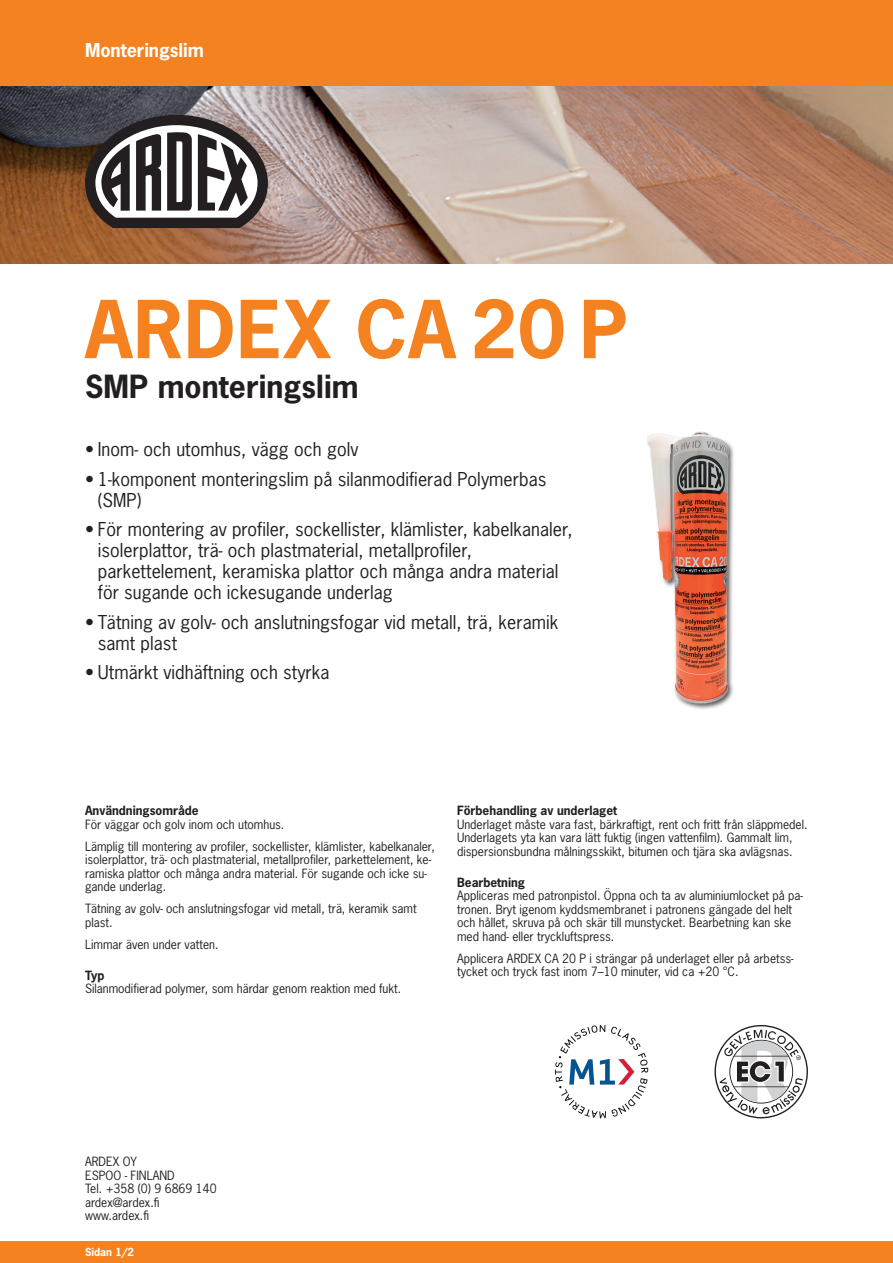
<style>
.page{position:relative;width:893px;height:1263px;background:#fff}
.page>*{position:absolute;margin:0;border:0;box-sizing:border-box;transform-origin:0 0}
.t1{font:700 75px "News Gothic Std";letter-spacing:.015em;color:#f58220}
.t2{font:700 30px "News Gothic Std";letter-spacing:.005em;color:#231f20}
.t3{font:18px/21px "News Gothic Std";letter-spacing:.005em;color:#231f20}
.t4{font:700 18px "News Gothic Std";color:#fff}
.t5{font:12px/13.5px "News Gothic Std";color:#231f20}
.t6{font:700 12px "News Gothic Std";color:#231f20}
.t7{font:700 10.5px "News Gothic Std";color:#fff}
</style>
<div class="page">
<img style="left:0;top:85px;width:893px;height:179px">
<div style="left:0;top:0;width:893px;height:85px;background:#f58220"></div>
<div style="left:0;top:1242px;width:893px;height:21px;background:#f58220"></div>
<svg style="left:714px;top:1025px;width:94px;height:93px"></svg>
<svg style="left:555px;top:1025px;width:93px;height:93px"></svg>
<img style="left:647px;top:431px;width:87px;height:275px">
<svg style="left:85px;top:115px;width:183px;height:113px"></svg>
<h3 class="t4" style="left:85px;top:38px;width:120px">Monteringslim</h3>
<h1 class="t1" style="left:85px;top:280px;width:544px">ARDEX CA 20 P</h1>
<h2 class="t2" style="left:85px;top:366px;width:275px">SMP monteringslim</h2>
<h3 class="t3" style="left:85px;top:439px;width:275px">• Inom- och utomhus, vägg och golv</h3>
<h3 class="t3" style="left:98px;top:468px;width:450px;text-indent:-13px">• 1-komponent monteringslim på silanmodifierad Polymerbas (SMP)</h3>
<h3 class="t3" style="left:98px;top:519px;width:476px;text-indent:-13px">• För montering av profiler, sockellister, klämlister, kabelkanaler, isolerplattor, trä- och plastmaterial, metallprofiler, parkettelement, keramiska plattor och många andra material för sugande och ickesugande underlag</h3>
<h3 class="t3" style="left:98px;top:611px;width:462px;text-indent:-13px">• Tätning av golv- och anslutningsfogar vid metall, trä, keramik samt plast</h3>
<h3 class="t3" style="left:85px;top:662px;width:246px">• Utmärkt vidhäftning och styrka</h3>
<p class="t6" style="left:85px;top:803px;width:115px">Användningsområde</p>
<p class="t5" style="left:85px;top:813px;width:351px;line-height:22px">För väggar och golv inom och utomhus.<br>Lämplig till montering av profiler, sockellister, klämlister, kabelkanaler,</p>
<p class="t5" style="left:85px;top:853px;width:348px">isolerplattor, trä- och plastmaterial, metallprofiler, parkettelement, ke&shy;ramiska plattor och många andra material. För sugande och icke su&shy;gande underlag.</p>
<p class="t5" style="left:85px;top:902px;width:333px">Tätning av golv- och anslutningsfogar vid metall, trä, keramik samt plast.</p>
<p class="t5" style="left:85px;top:937px;width:135px">Limmar även under vatten.</p>
<p class="t6" style="left:85px;top:967px;width:21px">Typ</p>
<p class="t5" style="left:85px;top:982px;width:318px">Silanmodifierad polymer, som härdar genom reaktion med fukt.</p>
<p class="t6" style="left:457px;top:803px;width:162px">Förbehandling av underlaget</p>
<p class="t5" style="left:457px;top:817px;width:352px">Underlaget måste vara fast, bärkraftigt, rent och fritt från släppmedel.<br>Underlagets yta kan vara lätt fuktig (ingen vattenfilm). Gammalt lim, dispersionsbundna målningsskikt, bitumen och tjära ska avlägsnas.</p>
<p class="t6" style="left:457px;top:874px;width:69px">Bearbetning</p>
<p class="t5" style="left:457px;top:889px;width:347px">Appliceras med patronpistol. Öppna och ta av aluminiumlocket på pa&shy;tronen. Bryt igenom kyddsmembranet i patronens gängade del helt och hållet, skruva på och skär till munstycket. Bearbetning kan ske med hand- eller tryckluftspress.</p>
<p class="t5" style="left:457px;top:951px;width:338px">Applicera ARDEX CA 20 P i strängar på underlaget eller på arbetss&shy;tycket och tryck fast inom 7–10 minuter, vid ca +20 °C.</p>
<p class="t5" style="left:85px;top:1155px;width:133px">ARDEX OY<br>ESPOO - FINLAND<br>Tel. +358 (0) 9 6869 140 ardex@ardex.fi www.ardex.fi</p>
<p class="t7" style="left:85px;top:1245px;width:51px">Sidan 1/2</p>
</div>
